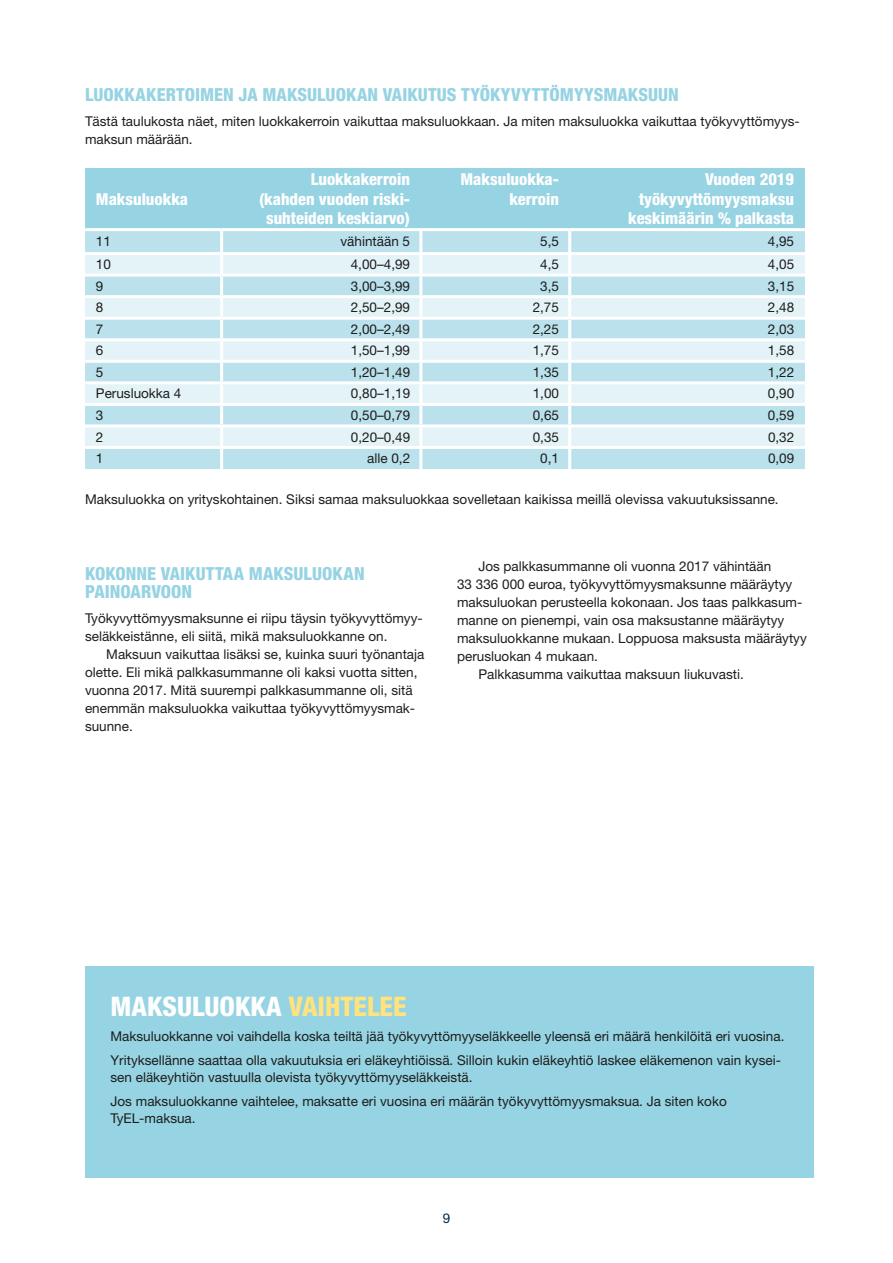
<style>
.page{position:relative;width:893px;height:1263px;background:#fff}
.page>*{position:absolute;margin:0;border:0;box-sizing:border-box;transform-origin:0 0}
.t1{font:800 condensed 27px "Helvetica Neue LT Std";color:#fff}
.t2{font:800 condensed 18px/18px "Helvetica Neue LT Std";color:#96d3e3}
.t3{font:800 condensed 16.5px/19.5px "Helvetica Neue LT Std";color:#fff;text-align:right}
.t4{font:13.5px/18px "Helvetica Neue LT Std";color:#1d1d1b}
.t5{font:13.5px "Helvetica Neue LT Std";color:#00294e}
.s1{color:#ffe37e}
</style>
<div class="page">
<div style="left:85px;top:966px;width:729px;height:212px;background:#96d3e3"></div>
<div style="left:85px;top:168px;width:720px;height:60px;background:#96d3e3"></div>
<div style="left:85px;top:231px;width:720px;height:238px;background:#bae1ec"></div>
<svg style="left:85px;top:255px;width:720px;height:191px;background:#d2ebf2"></svg>
<hr style="left:85px;top:252px;width:137px;height:3px;background:#fff">
<hr style="left:222px;top:252px;width:199px;height:3px;background:#fff">
<hr style="left:421px;top:252px;width:149px;height:3px;background:#fff">
<hr style="left:570px;top:252px;width:235px;height:3px;background:#fff">
<hr style="left:85px;top:274px;width:137px;height:3px;background:#fff">
<hr style="left:222px;top:274px;width:199px;height:3px;background:#fff">
<hr style="left:421px;top:274px;width:149px;height:3px;background:#fff">
<hr style="left:570px;top:274px;width:235px;height:3px;background:#fff">
<hr style="left:85px;top:295px;width:137px;height:3px;background:#fff">
<hr style="left:222px;top:295px;width:199px;height:3px;background:#fff">
<hr style="left:421px;top:295px;width:149px;height:3px;background:#fff">
<hr style="left:570px;top:295px;width:235px;height:3px;background:#fff">
<hr style="left:85px;top:317px;width:137px;height:3px;background:#fff">
<hr style="left:222px;top:317px;width:199px;height:3px;background:#fff">
<hr style="left:421px;top:317px;width:149px;height:3px;background:#fff">
<hr style="left:570px;top:317px;width:235px;height:3px;background:#fff">
<hr style="left:85px;top:338px;width:137px;height:3px;background:#fff">
<hr style="left:222px;top:338px;width:199px;height:3px;background:#fff">
<hr style="left:421px;top:338px;width:149px;height:3px;background:#fff">
<hr style="left:570px;top:338px;width:235px;height:3px;background:#fff">
<hr style="left:85px;top:360px;width:137px;height:3px;background:#fff">
<hr style="left:222px;top:360px;width:199px;height:3px;background:#fff">
<hr style="left:421px;top:360px;width:149px;height:3px;background:#fff">
<hr style="left:570px;top:360px;width:235px;height:3px;background:#fff">
<hr style="left:85px;top:381px;width:137px;height:3px;background:#fff">
<hr style="left:222px;top:381px;width:199px;height:3px;background:#fff">
<hr style="left:421px;top:381px;width:149px;height:3px;background:#fff">
<hr style="left:570px;top:381px;width:235px;height:3px;background:#fff">
<hr style="left:85px;top:403px;width:137px;height:3px;background:#fff">
<hr style="left:222px;top:403px;width:199px;height:3px;background:#fff">
<hr style="left:421px;top:403px;width:149px;height:3px;background:#fff">
<hr style="left:570px;top:403px;width:235px;height:3px;background:#fff">
<hr style="left:85px;top:424px;width:137px;height:3px;background:#fff">
<hr style="left:222px;top:424px;width:199px;height:3px;background:#fff">
<hr style="left:421px;top:424px;width:149px;height:3px;background:#fff">
<hr style="left:570px;top:424px;width:235px;height:3px;background:#fff">
<hr style="left:85px;top:446px;width:137px;height:3px;background:#fff">
<hr style="left:222px;top:446px;width:199px;height:3px;background:#fff">
<hr style="left:421px;top:446px;width:149px;height:3px;background:#fff">
<hr style="left:570px;top:446px;width:235px;height:3px;background:#fff">
<hr style="left:220px;top:231px;width:3px;height:21px;background:#fff">
<hr style="left:419px;top:231px;width:3px;height:21px;background:#fff">
<hr style="left:568px;top:231px;width:3px;height:21px;background:#fff">
<hr style="left:220px;top:255px;width:3px;height:19px;background:#fff">
<hr style="left:419px;top:255px;width:3px;height:19px;background:#fff">
<hr style="left:568px;top:255px;width:3px;height:19px;background:#fff">
<hr style="left:220px;top:277px;width:3px;height:18px;background:#fff">
<hr style="left:419px;top:277px;width:3px;height:18px;background:#fff">
<hr style="left:568px;top:277px;width:3px;height:18px;background:#fff">
<hr style="left:220px;top:298px;width:3px;height:19px;background:#fff">
<hr style="left:419px;top:298px;width:3px;height:19px;background:#fff">
<hr style="left:568px;top:298px;width:3px;height:19px;background:#fff">
<hr style="left:220px;top:320px;width:3px;height:18px;background:#fff">
<hr style="left:419px;top:320px;width:3px;height:18px;background:#fff">
<hr style="left:568px;top:320px;width:3px;height:18px;background:#fff">
<hr style="left:220px;top:341px;width:3px;height:19px;background:#fff">
<hr style="left:419px;top:341px;width:3px;height:19px;background:#fff">
<hr style="left:568px;top:341px;width:3px;height:19px;background:#fff">
<hr style="left:220px;top:363px;width:3px;height:18px;background:#fff">
<hr style="left:419px;top:363px;width:3px;height:18px;background:#fff">
<hr style="left:568px;top:363px;width:3px;height:18px;background:#fff">
<hr style="left:220px;top:384px;width:3px;height:19px;background:#fff">
<hr style="left:419px;top:384px;width:3px;height:19px;background:#fff">
<hr style="left:568px;top:384px;width:3px;height:19px;background:#fff">
<hr style="left:220px;top:406px;width:3px;height:18px;background:#fff">
<hr style="left:419px;top:406px;width:3px;height:18px;background:#fff">
<hr style="left:568px;top:406px;width:3px;height:18px;background:#fff">
<hr style="left:220px;top:427px;width:3px;height:19px;background:#fff">
<hr style="left:419px;top:427px;width:3px;height:19px;background:#fff">
<hr style="left:568px;top:427px;width:3px;height:19px;background:#fff">
<hr style="left:220px;top:449px;width:3px;height:20px;background:#fff">
<hr style="left:419px;top:449px;width:3px;height:20px;background:#fff">
<hr style="left:568px;top:449px;width:3px;height:20px;background:#fff">
<h2 class="t2" style="left:85px;top:85px;width:595px">LUOKKAKERTOIMEN JA MAKSULUOKAN VAIKUTUS TYÖKYVYTTÖMYYSMAKSUUN</h2>
<p class="t4" style="left:85px;top:112px;width:716px">Tästä taulukosta näet, miten luokkakerroin vaikuttaa maksuluokkaan. Ja miten maksuluokka vaikuttaa työkyvyttömyys&shy;maksun määrään.</p>
<p class="t3" style="left:96px;top:189px;width:94px">Maksuluokka</p>
<p class="t3" style="left:259px;top:169px;width:153px">Luokkakerroin (kahden vuoden riski&shy;suhteiden keskiarvo)</p>
<p class="t3" style="left:460px;top:169px;width:100px">Maksuluokka&shy;kerroin</p>
<p class="t3" style="left:628px;top:169px;width:167px">Vuoden 2019 työkyvyttömyysmaksu keskimäärin % palkasta</p>
<p class="t4" style="left:96px;top:232px;width:17px">11</p>
<p class="t4" style="left:341px;top:232px;width:71px">vähintään 5</p>
<p class="t4" style="left:540px;top:232px;width:20px">5,5</p>
<p class="t4" style="left:768px;top:232px;width:28px">4,95</p>
<p class="t4" style="left:96px;top:255px;width:17px">10</p>
<p class="t4" style="left:351px;top:255px;width:61px">4,00–4,99</p>
<p class="t4" style="left:540px;top:255px;width:20px">4,5</p>
<p class="t4" style="left:768px;top:255px;width:28px">4,05</p>
<p class="t4" style="left:96px;top:277px;width:9px">9</p>
<p class="t4" style="left:351px;top:277px;width:61px">3,00–3,99</p>
<p class="t4" style="left:540px;top:277px;width:20px">3,5</p>
<p class="t4" style="left:768px;top:277px;width:28px">3,15</p>
<p class="t4" style="left:96px;top:298px;width:9px">8</p>
<p class="t4" style="left:351px;top:298px;width:61px">2,50–2,99</p>
<p class="t4" style="left:533px;top:298px;width:28px">2,75</p>
<p class="t4" style="left:768px;top:298px;width:28px">2,48</p>
<p class="t4" style="left:96px;top:320px;width:9px">7</p>
<p class="t4" style="left:351px;top:320px;width:61px">2,00–2,49</p>
<p class="t4" style="left:533px;top:320px;width:28px">2,25</p>
<p class="t4" style="left:768px;top:320px;width:28px">2,03</p>
<p class="t4" style="left:96px;top:341px;width:9px">6</p>
<p class="t4" style="left:351px;top:341px;width:61px">1,50–1,99</p>
<p class="t4" style="left:533px;top:341px;width:28px">1,75</p>
<p class="t4" style="left:768px;top:341px;width:28px">1,58</p>
<p class="t4" style="left:96px;top:363px;width:9px">5</p>
<p class="t4" style="left:351px;top:363px;width:61px">1,20–1,49</p>
<p class="t4" style="left:533px;top:363px;width:28px">1,35</p>
<p class="t4" style="left:768px;top:363px;width:28px">1,22</p>
<p class="t4" style="left:96px;top:384px;width:87px">Perusluokka 4</p>
<p class="t4" style="left:351px;top:384px;width:61px">0,80–1,19</p>
<p class="t4" style="left:533px;top:384px;width:28px">1,00</p>
<p class="t4" style="left:768px;top:384px;width:28px">0,90</p>
<p class="t4" style="left:96px;top:406px;width:9px">3</p>
<p class="t4" style="left:351px;top:406px;width:61px">0,50–0,79</p>
<p class="t4" style="left:533px;top:406px;width:28px">0,65</p>
<p class="t4" style="left:768px;top:406px;width:28px">0,59</p>
<p class="t4" style="left:96px;top:428px;width:9px">2</p>
<p class="t4" style="left:351px;top:428px;width:61px">0,20–0,49</p>
<p class="t4" style="left:533px;top:428px;width:28px">0,35</p>
<p class="t4" style="left:768px;top:428px;width:28px">0,32</p>
<p class="t4" style="left:96px;top:449px;width:9px">1</p>
<p class="t4" style="left:367px;top:449px;width:45px">alle 0,2</p>
<p class="t4" style="left:540px;top:449px;width:20px">0,1</p>
<p class="t4" style="left:768px;top:449px;width:28px">0,09</p>
<p class="t4" style="left:85px;top:490px;width:695px">Maksuluokka on yrityskohtainen. Siksi samaa maksuluokkaa sovelletaan kaikissa meillä olevissa vakuutuksissanne.</p>
<h2 class="t2" style="left:85px;top:564px;width:281px">KOKONNE VAIKUTTAA MAKSULUOKAN<br>PAINOARVOON</h2>
<p class="t4" style="left:85px;top:609px;width:339px">Työkyvyttömyysmaksunne ei riipu täysin työkyvyttömyy&shy;seläkkeistänne, eli siitä, mikä maksuluokkanne on.</p>
<p class="t4" style="left:85px;top:645px;width:341px;text-indent:21px">Maksuun vaikuttaa lisäksi se, kuinka suuri työnantaja olette. Eli mikä palkkasummanne oli kaksi vuotta sitten, vuonna 2017. Mitä suurempi palkkasummanne oli, sitä enemmän maksuluokka vaikuttaa työkyvyttömyysmak&shy;suunne.</p>
<p class="t4" style="left:478px;top:557px;width:294px">Jos palkkasummanne oli vuonna 2017 vähintään</p>
<p class="t4" style="left:457px;top:575px;width:337px">33 336 000 euroa, työkyvyttömyysmaksunne määräytyy</p>
<p class="t4" style="left:457px;top:593px;width:347px">maksuluokan perusteella kokonaan. Jos taas palkkasum-</p>
<p class="t4" style="left:457px;top:611px;width:329px">manne on pienempi, vain osa maksustanne määräytyy</p>
<p class="t4" style="left:457px;top:629px;width:351px">maksuluokkanne mukaan. Loppuosa maksusta määräytyy</p>
<p class="t4" style="left:457px;top:647px;width:142px">perusluokan 4 mukaan.</p>
<p class="t4" style="left:478px;top:665px;width:267px">Palkkasumma vaikuttaa maksuun liukuvasti.</p>
<h1 class="t1" style="left:111px;top:990px;width:298px">MAKSULUOKKA <span class="s1">VAIHTELEE</span></h1>
<p class="t4" style="left:111px;top:1023px;width:675px;line-height:24.8px">Maksuluokkanne voi vaihdella koska teiltä jää työkyvyttömyyseläkkeelle yleensä eri määrä henkilöitä eri vuosina.<br>Yrityksellänne saattaa olla vakuutuksia eri eläkeyhtiöissä. Silloin kukin eläkeyhtiö laskee eläkemenon vain kysei-</p>
<p class="t4" style="left:111px;top:1064px;width:618px;line-height:24.8px">sen eläkeyhtiön vastuulla olevista työkyvyttömyyseläkkeistä.<br>Jos maksuluokkanne vaihtelee, maksatte eri vuosina eri määrän työkyvyttömyysmaksua. Ja siten koko</p>
<p class="t4" style="left:111px;top:1108px;width:87px">TyEL-maksua.</p>
<p class="t5" style="left:443px;top:1210px;width:9px">9</p>
</div>
